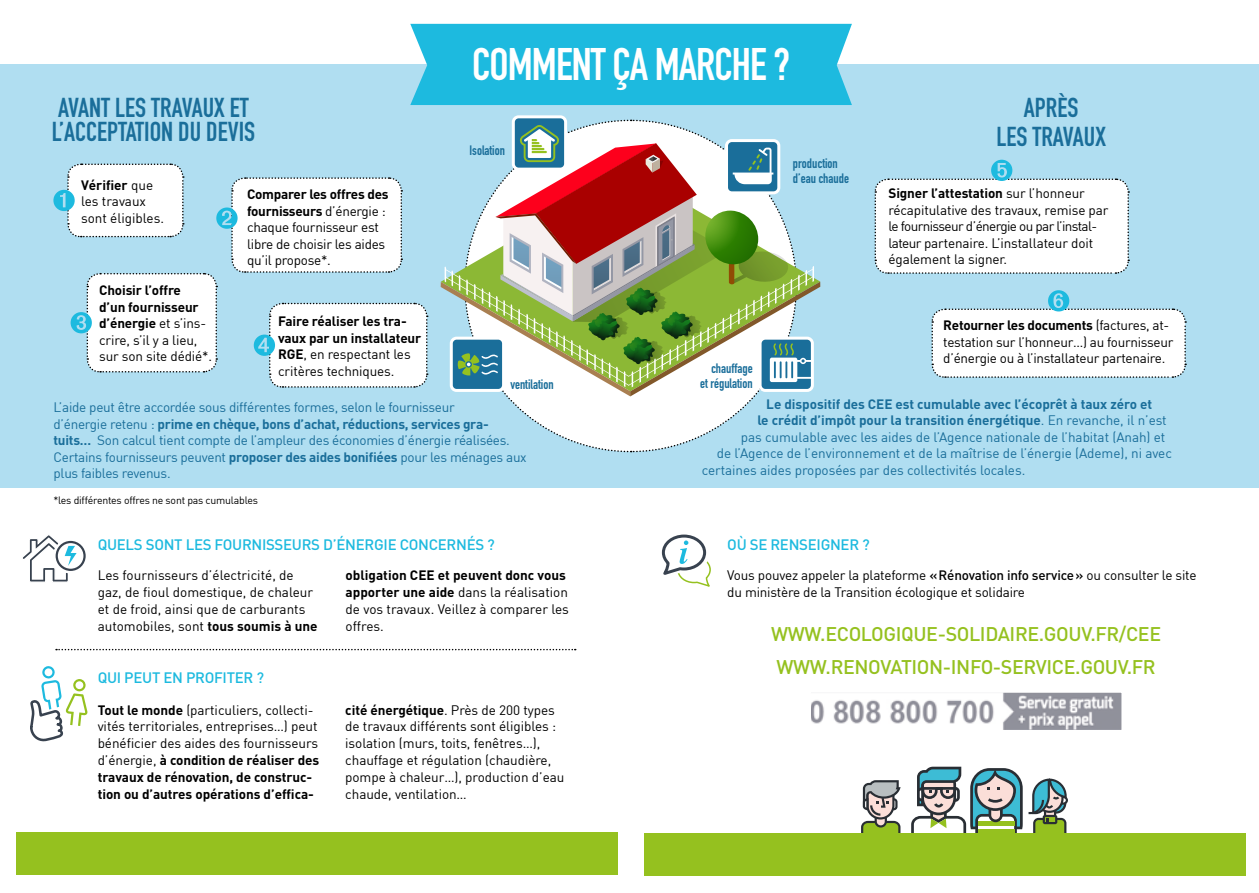
<style>
.page{position:relative;width:1259px;height:893px;background:#fff}
.page>*{position:absolute;margin:0;border:0;box-sizing:border-box;transform-origin:0 0}
.t1{font:45px "DIN Engschrift Std";letter-spacing:-.02em;color:#fff}
.t2{font:27px/28.5px "DIN Engschrift Std";color:#1a6e9a;text-align:center}
.t3{font:500 19.65px/33.8px "DIN";letter-spacing:-.02em;color:#95c11f}
.t4{font:500 15px "DIN";letter-spacing:-.02em;color:#1dbadf}
.t5{font:13.5px/16.8px "DIN";letter-spacing:-.01em;color:#000}
.t6{font:13.5px/16.5px "DIN";letter-spacing:-.02em;color:#1a6e9a}
.t7{font:700 13.5px "DIN";letter-spacing:-.005em;color:#1a6e9a}
.t8{font:700 13.5px/16.5px "DIN";letter-spacing:-.01em;color:#000}
.t9{font:13.5px/15px "DIN Engschrift Std";color:#1a6e9a}
.t10{font:10.5px "DIN";letter-spacing:-.02em;color:#000}
.s1{font-weight:700}
.s2{font-weight:400}
.s3{font-weight:500}
</style>
<div class="page">
<svg style="left:861px;top:780px;width:39px;height:53px"></svg>
<svg style="left:911px;top:767px;width:111px;height:66px"></svg>
<svg style="left:1028px;top:778px;width:40px;height:55px"></svg>
<div style="left:0;top:64px;width:1259px;height:424px;background:#b0def1"></div>
<div style="left:410px;top:24px;width:442px;height:81px;background:#1dbadf"></div>
<svg style="left:661px;top:534px;width:50px;height:53px"></svg>
<svg style="left:30px;top:649px;width:546px;height:93px"></svg>
<div style="left:644px;top:833px;width:602px;height:43px;background:#95c11f"></div>
<svg style="left:811px;top:692px;width:311px;height:38px"></svg>
<div style="left:16px;top:832px;width:601px;height:43px;background:#95c11f"></div>
<svg style="left:874px;top:160px;width:255px;height:114px"></svg>
<svg style="left:931px;top:290px;width:255px;height:88px"></svg>
<svg style="left:53px;top:163px;width:375px;height:225px"></svg>
<div style="left:512px;top:115px;width:55px;height:56px;border:3px solid #fff;border-radius:5px"></div>
<svg style="left:441px;top:119px;width:379px;height:334px"></svg>
<svg style="left:54px;top:541px;width:35px;height:34px"></svg>
<div style="left:56px;top:541px;width:30px;height:30px;border:2px solid #38424f;border-radius:50%"></div>
<svg style="left:23px;top:535px;width:54px;height:47px"></svg>
<h2 class="t2" style="left:52px;top:96px;width:205px;line-height:24px;text-align:left">AVANT LES TRAVAUX ET<br>L’ACCEPTATION DU DEVIS</h2>
<p class="t5" style="left:81px;top:176px;width:85px"><span class="s1">Vérifier</span> que les travaux sont éligibles.</p>
<p class="t5" style="left:247px;top:186px;width:143px"><span class="s1">Comparer les offres des fournisseurs</span> d’énergie : chaque fournisseur est libre de choisir les aides qu’il propose*.</p>
<p class="t5" style="left:99px;top:282px;width:115px"><span class="s1">Choisir l’offre<br>d’un fournisseur d’énergie</span> et s’ins&shy;crire, s’il y a lieu, sur son site dédié*.</p>
<p class="t8" style="left:278px;top:312px;width:145px">Faire réaliser les tra&shy;vaux par un installateur<br>RGE<span class="s2">, en respectant les critères techniques.</span></p>
<h1 class="t1" style="left:472px;top:38px;width:319px">COMMENT ÇA MARCHE ?</h1>
<p class="t9" style="left:469px;top:143px;width:37px">Isolation</p>
<p class="t9" style="left:510px;top:376px;width:45px">ventilation</p>
<p class="t9" style="left:793px;top:156px;width:58px">production d’eau chaude</p>
<p class="t9" style="left:700px;top:361px;width:54px;text-align:right">chauffage et régulation</p>
<h2 class="t2" style="left:996px;top:94px;width:111px">APRÈS<br>LES TRAVAUX</h2>
<p class="t5" style="left:888px;top:185px;width:221px"><span class="s1">Signer l’attestation</span> sur l’honneur récapitulative des travaux, remise par le fournisseur d’énergie ou par l’instal&shy;lateur partenaire. L’installateur doit également la signer.</p>
<p class="t5" style="left:943px;top:317px;width:232px"><span class="s1">Retourner les documents</span> (factures, at&shy;testation sur l’honneur…) au fournisseur d’énergie ou à l’installateur partenaire.</p>
<p class="t6" style="left:53px;top:399px;width:475px">L’aide peut être accordée sous différentes formes, selon le fournisseur<br>d’énergie retenu : <span class="s1">prime en chèque, bons d’achat, réductions, services gra&shy;tuits…</span> Son calcul tient compte de l’ampleur des économies d’énergie réalisées.<br>Certains fournisseurs peuvent <span class="s1">proposer des aides bonifiées</span> pour les ménages aux plus faibles revenus.</p>
<p class="t7" style="left:766px;top:395px;width:387px">Le dispositif des CEE est cumulable avec l’écoprêt à taux zéro et</p>
<p class="t7" style="left:757px;top:411px;width:411px">le crédit d’impôt pour la transition énergétique<span class="s2">. En revanche, il n’est</span></p>
<p class="t6" style="left:741px;top:428px;width:426px">pas cumulable avec les aides de l’Agence nationale de l’habitat (Anah) et</p>
<p class="t6" style="left:717px;top:445px;width:456px">de l’Agence de l’environnement et de la maîtrise de l’énergie (Ademe), ni avec</p>
<p class="t6" style="left:702px;top:461px;width:325px">certaines aides proposées par des collectivités locales.</p>
<p class="t10" style="left:53px;top:493px;width:206px">*les différentes offres ne sont pas cumulables</p>
<p class="t4" style="left:98px;top:535px;width:399px">QUELS SONT LES FOURNISSEURS D’ÉNERGIE CONCERNÉS ?</p>
<p class="t5" style="left:98px;top:567px;width:221px">Les fournisseurs d’électricité, de gaz, de fioul domestique, de chaleur et de froid, ainsi que de carburants automobiles, sont <span class="s1">tous soumis à une</span></p>
<p class="t5" style="left:345px;top:567px;width:225px"><span class="s1">obligation CEE et peuvent donc vous apporter une aide</span> dans la réalisation de vos travaux. Veillez à comparer les offres.</p>
<p class="t4" style="left:98px;top:668px;width:168px">QUI PEUT EN PROFITER ?</p>
<p class="t5" style="left:98px;top:701px;width:223px"><span class="s1">Tout le monde</span> (particuliers, collecti&shy;vités territoriales, entreprises…) peut bénéficier des aides des fournisseurs d’énergie, <span class="s1">à condition de réaliser des travaux de rénovation, de construc&shy;tion ou d’autres opérations d’effica-</span></p>
<p class="t5" style="left:345px;top:701px;width:221px"><span class="s1">cité énergétique</span>. Près de 200 types de travaux différents sont éligibles : isolation (murs, toits, fenêtres…), chauffage et régulation (chaudière, pompe à chaleur…), production d’eau chaude, ventilation…</p>
<p class="t4" style="left:727px;top:535px;width:144px">OÙ SE RENSEIGNER ?</p>
<p class="t5" style="left:727px;top:567px;width:471px">Vous pouvez appeler la plateforme <span class="s3">«Rénovation info service»</span> ou consulter le site du ministère de la Transition écologique et solidaire</p>
<h3 class="t3" style="left:771px;top:616px;width:391px">WWW.ECOLOGIQUE-SOLIDAIRE.GOUV.FR/CEE<br>WWW.RENOVATION-INFO-SERVICE.GOUV.FR</h3>
</div>
